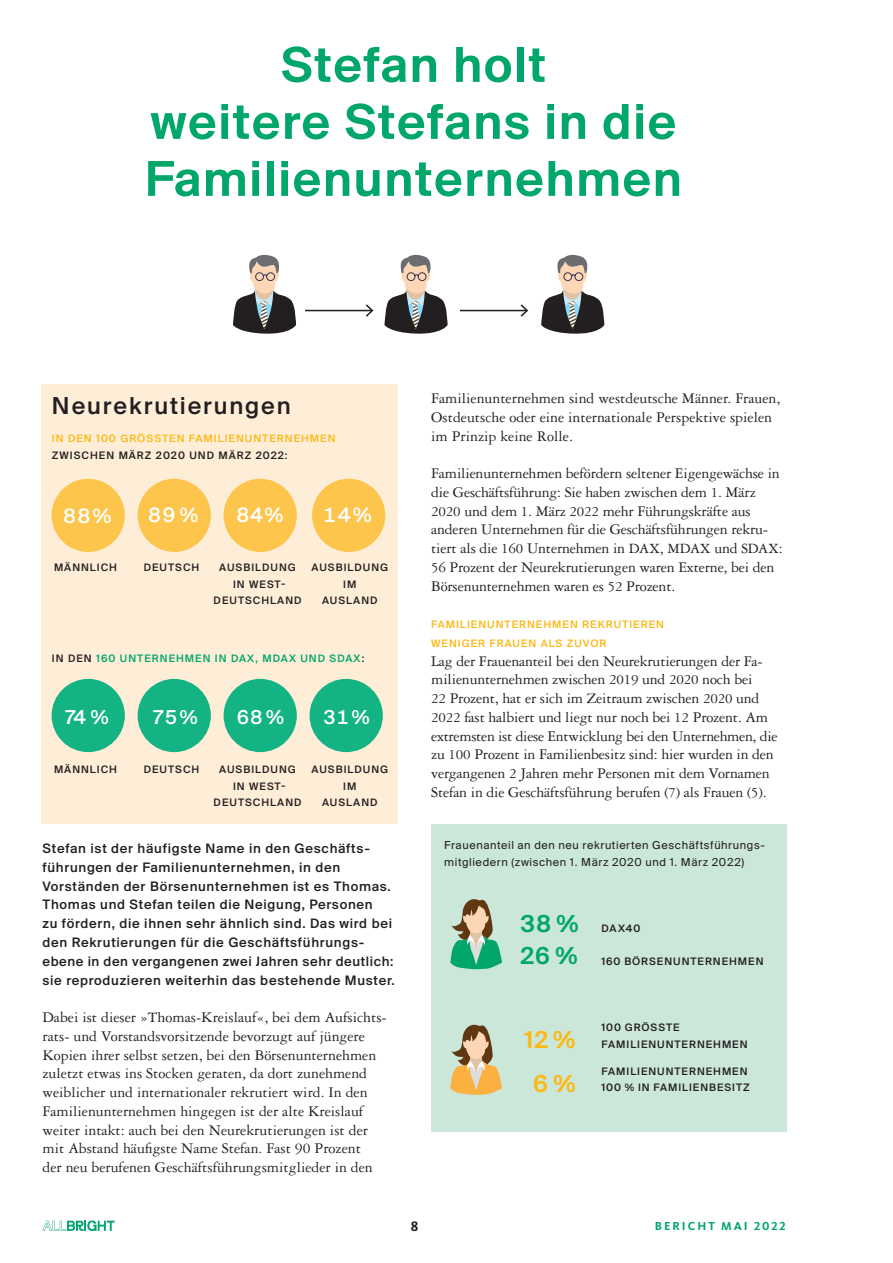
<style>
.page{position:relative;width:893px;height:1263px;background:#fff}
.page>*{position:absolute;margin:0;border:0;box-sizing:border-box;transform-origin:0 0}
.TITEL{font:52.5px "Suisse BP Intl Antique";letter-spacing:.03em;color:#00a66a}
.TITEL-2{font:500 25.5px "Suisse BP Intl";letter-spacing:.075em;color:#231f20}
.TITEL-3{font:25.5px "Suisse BP Intl Antique";color:#00a66a}
.TITEL-4{font:25.5px "Suisse BP Intl Antique";color:#fcb814}
.TITEL-5{font:500 21.6px "Suisse BP Intl";color:#fff}
.TITEL-6{font:500 21px "Suisse BP Intl";color:#fff}
.Brödtext{font:15.75px/18.8px "Garamond 3 LT Std";letter-spacing:-.01em;color:#231f20}
.Einleitung_Brödtexte{font:500 14.25px/18.8px "Suisse BP Intl";letter-spacing:.05em;color:#231f20}
.t1{font:700 14.25px "Kievit OT";color:#231f20}
.Brödtext-2{font:12px/16.5px "Suisse BP Intl";letter-spacing:.05em;color:#231f20}
.t2{font:700 12px "Kievit OT";letter-spacing:.17em;color:#00a66a}
.Brödtext-3{font:500 11.25px "Suisse BP Intl";letter-spacing:.09em;color:#231f20}
.Antwort{font:500 11.25px/16.5px "Suisse BP Intl";letter-spacing:.09em;color:#fcb814}
.Brödtext-4{font:500 11.25px "Suisse BP Intl";letter-spacing:.09em;color:#fcb814}
.Antwort-2{font:500 11.25px "Suisse BP Intl";letter-spacing:.09em;color:#00a66a}
.s1{color:#231f20}
.s2{font-size:15px}
</style>
<div class="page">
<svg style="left:43px;top:1220px;width:72px;height:11px"></svg>
<svg style="left:233px;top:255px;width:63px;height:79px"></svg>
<svg style="left:384px;top:255px;width:64px;height:79px"></svg>
<svg style="left:541px;top:255px;width:63px;height:79px"></svg>
<hr style="left:305px;top:310px;width:67px;height:1px;background:#231f20">
<svg style="left:364px;top:304px;width:10px;height:13px"></svg>
<hr style="left:460px;top:310px;width:67px;height:1px;background:#231f20">
<svg style="left:519px;top:304px;width:10px;height:13px"></svg>
<div style="left:41px;top:385px;width:356px;height:439px;background:#feeed8"></div>
<div style="left:224px;top:479px;width:73px;height:73px;background:#fec54d;border-radius:50%"></div>
<div style="left:312px;top:479px;width:73px;height:73px;background:#fec54d;border-radius:50%"></div>
<div style="left:138px;top:479px;width:73px;height:73px;background:#fec54d;border-radius:50%"></div>
<div style="left:52px;top:479px;width:73px;height:73px;background:#fec54d;border-radius:50%"></div>
<div style="left:224px;top:679px;width:73px;height:73px;background:#13b384;border-radius:50%"></div>
<div style="left:310px;top:679px;width:73px;height:73px;background:#13b384;border-radius:50%"></div>
<div style="left:138px;top:679px;width:73px;height:73px;background:#13b384;border-radius:50%"></div>
<div style="left:52px;top:679px;width:73px;height:73px;background:#13b384;border-radius:50%"></div>
<div style="left:431px;top:824px;width:355px;height:307px;background:#cbe7da"></div>
<svg style="left:450px;top:1025px;width:52px;height:70px"></svg>
<svg style="left:450px;top:899px;width:52px;height:70px"></svg>
<p class="TITEL" style="left:281px;top:33px;width:267px">Stefan holt</p>
<p class="TITEL" style="left:151px;top:90px;width:527px">weitere Stefans in die</p>
<p class="TITEL" style="left:145px;top:147px;width:538px">Familienunternehmen</p>
<p class="TITEL-2" style="left:52px;top:391px;width:240px">Neurekrutierungen</p>
<p class="Antwort" style="left:52px;top:430px;width:285px">IN DEN 100 GRÖSSTEN FAMILIENUNTERNEHMEN<br><span class="s1">ZWISCHEN MÄRZ 2020 UND MÄRZ 2022:</span></p>
<p class="TITEL-5" style="left:63px;top:503px;width:50px">88 %</p>
<p class="TITEL-5" style="left:148px;top:502px;width:52px">89%</p>
<p class="TITEL-5" style="left:236px;top:502px;width:49px">84 %</p>
<p class="TITEL-5" style="left:323px;top:502px;width:50px">14 %</p>
<p class="Brödtext-3" style="left:54px;top:561px;width:65px">MÄNNLICH</p>
<p class="Brödtext-3" style="left:144px;top:561px;width:57px">DEUTSCH</p>
<p class="Brödtext-3" style="left:219px;top:561px;width:78px">AUSBILDUNG</p>
<p class="Brödtext-3" style="left:233px;top:578px;width:54px">IN WEST-</p>
<p class="Brödtext-3" style="left:214px;top:594px;width:89px">DEUTSCHLAND</p>
<p class="Brödtext-3" style="left:312px;top:561px;width:78px">AUSBILDUNG</p>
<p class="Brödtext-3" style="left:343px;top:578px;width:15px">IM</p>
<p class="Brödtext-3" style="left:322px;top:594px;width:57px">AUSLAND</p>
<p class="Antwort-2" style="left:52px;top:651px;width:314px"><span class="s1">IN DEN</span> 160 UNTERNEHMEN IN DAX, MDAX UND SDAX<span class="s1">:</span></p>
<p class="TITEL-6" style="left:66px;top:705px;width:45px">74 %</p>
<p class="TITEL-6" style="left:152px;top:705px;width:47px">75%</p>
<p class="TITEL-6" style="left:236px;top:705px;width:49px">68%</p>
<p class="TITEL-6" style="left:323px;top:705px;width:48px">31%</p>
<p class="Brödtext-3" style="left:54px;top:763px;width:65px">MÄNNLICH</p>
<p class="Brödtext-3" style="left:144px;top:763px;width:57px">DEUTSCH</p>
<p class="Brödtext-3" style="left:219px;top:763px;width:78px">AUSBILDUNG</p>
<p class="Brödtext-3" style="left:233px;top:779px;width:54px">IN WEST-</p>
<p class="Brödtext-3" style="left:214px;top:796px;width:89px">DEUTSCHLAND</p>
<p class="Brödtext-3" style="left:312px;top:763px;width:78px">AUSBILDUNG</p>
<p class="Brödtext-3" style="left:343px;top:779px;width:15px">IM</p>
<p class="Brödtext-3" style="left:322px;top:796px;width:57px">AUSLAND</p>
<p class="Einleitung_Brödtexte" style="left:43px;top:839px;width:353px">Stefan ist der häufigste Name in den Geschäfts&shy;führungen der Familienunternehmen, in den Vorständen der Börsenunternehmen ist es Thomas.<br>Thomas und Stefan teilen die Neigung, Personen<br>zu fördern, die ihnen sehr ähnlich sind. Das wird bei den Rekrutierungen für die Geschäftsführungs&shy;ebene in den vergangenen zwei Jahren sehr deutlich: sie reproduzieren weiterhin das bestehende Muster.</p>
<p class="Brödtext" style="left:43px;top:1008px;width:346px">Dabei ist dieser »Thomas-Kreislauf«, bei dem Aufsichts&shy;rats- und Vorstandsvorsitzende bevorzugt auf jüngere Kopien ihrer selbst setzen, bei den Börsenunternehmen zuletzt etwas ins Stocken geraten, da dort zunehmend weiblicher und internationaler rekrutiert wird. In den Familienunternehmen hingegen ist der alte Kreislauf weiter intakt: auch bei den Neurekrutierungen ist der mit Abstand häufigste Name Stefan. Fast 90 Prozent<br>der neu berufenen Geschäftsführungsmitglieder in den</p>
<p class="Brödtext" style="left:431px;top:389px;width:351px">Familienunternehmen sind westdeutsche Männer. Frauen,<br>Ostdeutsche oder eine internationale Perspektive spielen im Prinzip keine Rolle.</p>
<p class="Brödtext" style="left:431px;top:464px;width:353px">Familienunternehmen befördern seltener Eigengewächse in die Geschäftsführung: Sie haben zwischen dem <span class="s2">1</span>. März <span class="s2">2020</span> und dem <span class="s2">1</span>. März <span class="s2">2022</span> mehr Führungskräfte aus anderen Unternehmen für die Geschäftsführungen rekru&shy;tiert als die <span class="s2">160</span> Unternehmen in <span class="s2">DAX</span>, <span class="s2">MDAX</span> und <span class="s2">SDAX</span>:<br><span class="s2">56</span> Prozent der Neurekrutierungen waren Externe, bei den Börsenunternehmen waren es <span class="s2">52</span> Prozent.</p>
<p class="Brödtext-4" style="left:431px;top:618px;width:234px">FAMILIENUNTERNEHMEN REKRUTIEREN</p>
<p class="Brödtext-4" style="left:431px;top:636px;width:177px">WENIGER FRAUEN ALS ZUVOR</p>
<p class="Brödtext" style="left:431px;top:652px;width:348px">Lag der Frauenanteil bei den Neurekrutierungen der Fa&shy;milienunternehmen zwischen <span class="s2">2019</span> und <span class="s2">2020</span> noch bei<br><span class="s2">22</span> Prozent, hat er sich im Zeitraum zwischen <span class="s2">2020</span> und <span class="s2">2022</span> fast halbiert und liegt nur noch bei <span class="s2">12</span> Prozent. Am extremsten ist diese Entwicklung bei den Unternehmen, die zu <span class="s2">100</span> Prozent in Familienbesitz sind: hier wurden in den vergangenen <span class="s2">2</span> Jahren mehr Personen mit dem Vornamen Stefan in die Geschäftsführung berufen (<span class="s2">7</span>) als Frauen (<span class="s2">5</span>).</p>
<p class="Brödtext-2" style="left:444px;top:837px;width:322px">Frauenanteil an den neu rekrutierten Geschäftsführungs&shy;mitgliedern (zwischen 1. März 2020 und 1. März 2022)</p>
<p class="TITEL-3" style="left:520px;top:908px;width:60px">38%</p>
<p class="TITEL-3" style="left:520px;top:940px;width:58px">26%</p>
<p class="TITEL-4" style="left:525px;top:1024px;width:52px">12%</p>
<p class="TITEL-4" style="left:533px;top:1068px;width:44px">6%</p>
<p class="Brödtext-3" style="left:602px;top:921px;width:40px">DAX40</p>
<p class="Brödtext-3" style="left:602px;top:954px;width:163px">160 BÖRSENUNTERNEHMEN</p>
<p class="Brödtext-3" style="left:602px;top:1020px;width:80px">100 GRÖSSTE</p>
<p class="Brödtext-3" style="left:602px;top:1037px;width:148px">FAMILIENUNTERNEHMEN</p>
<p class="Brödtext-3" style="left:602px;top:1064px;width:148px">FAMILIENUNTERNEHMEN</p>
<p class="Brödtext-3" style="left:602px;top:1080px;width:150px">100 % IN FAMILIENBESITZ</p>
<p class="t1" style="left:411px;top:1218px;width:9px">8</p>
<p class="t2" style="left:655px;top:1219px;width:132px">BERICHT MAI 2022</p>
</div>
